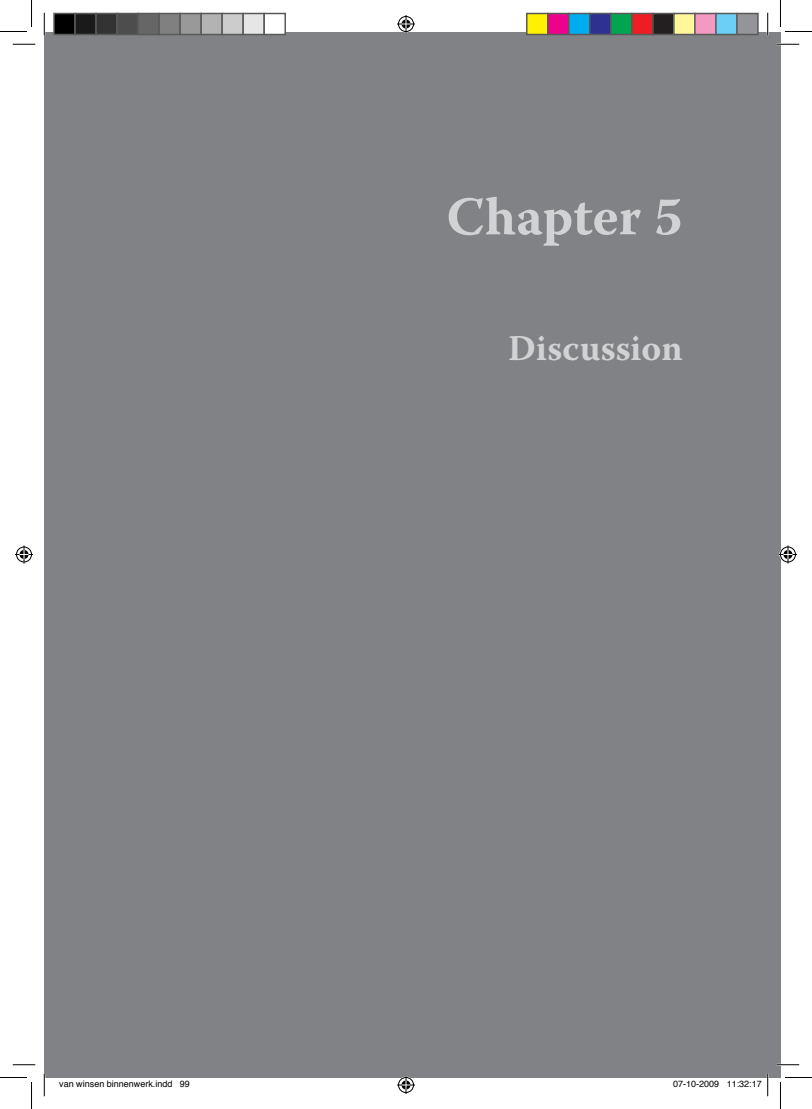
<style>
.page{position:relative;width:812px;height:1109px;background:#fff}
.page>*{position:absolute;margin:0;border:0;box-sizing:border-box;transform-origin:0 0}
.t1{font:700 54px "Warnock Pro";color:#d1d2d4}
.t2{font:700 36px "Warnock Pro";letter-spacing:.005em;color:#d1d2d4}
.t3{font:9px "Helvetica";color:#000}
</style>
<div class="page">
<div style="left:44px;top:32px;width:736px;height:1045px;background:#808285"></div>
<hr style="left:776px;top:43px;width:23px;height:2px;background:#fff">
<hr style="left:776px;top:1064px;width:23px;height:2px;background:#fff">
<hr style="left:766px;top:13px;width:2px;height:22px;background:#fff">
<hr style="left:766px;top:1074px;width:2px;height:22px;background:#fff">
<svg style="left:13px;top:44px;width:22px;height:1px"></svg>
<svg style="left:776px;top:44px;width:23px;height:1px"></svg>
<svg style="left:13px;top:1064px;width:22px;height:1px"></svg>
<svg style="left:776px;top:1064px;width:23px;height:1px"></svg>
<svg style="left:44px;top:13px;width:1px;height:22px"></svg>
<svg style="left:44px;top:1074px;width:1px;height:22px"></svg>
<svg style="left:767px;top:13px;width:1px;height:22px"></svg>
<svg style="left:767px;top:1074px;width:1px;height:22px"></svg>
<svg style="left:0;top:0;width:32px;height:32px"></svg>
<svg style="left:0;top:1077px;width:32px;height:32px"></svg>
<svg style="left:780px;top:0;width:31px;height:32px"></svg>
<svg style="left:780px;top:1077px;width:31px;height:32px"></svg>
<svg style="left:397px;top:15px;width:18px;height:18px"></svg>
<svg style="left:397px;top:1076px;width:18px;height:18px"></svg>
<svg style="left:15px;top:545px;width:18px;height:18px"></svg>
<svg style="left:779px;top:545px;width:17px;height:18px"></svg>
<div style="left:54px;top:14px;width:21px;height:21px;background:#000"></div>
<div style="left:53px;top:13px;width:23px;height:22px;border:2px solid #595959"></div>
<div style="left:75px;top:14px;width:21px;height:21px;background:#1a1a1a"></div>
<div style="left:74px;top:13px;width:23px;height:22px;border:2px solid #595959"></div>
<div style="left:96px;top:14px;width:21px;height:21px;background:#333"></div>
<div style="left:95px;top:13px;width:23px;height:22px;border:2px solid #595959"></div>
<div style="left:117px;top:14px;width:21px;height:21px;background:#4d4d4d"></div>
<div style="left:116px;top:13px;width:23px;height:22px;border:2px solid #595959"></div>
<div style="left:138px;top:14px;width:21px;height:21px;background:#666"></div>
<div style="left:137px;top:13px;width:23px;height:22px;border:2px solid #595959"></div>
<div style="left:159px;top:14px;width:21px;height:21px;background:#808080"></div>
<div style="left:158px;top:13px;width:23px;height:22px;border:2px solid #595959"></div>
<div style="left:180px;top:14px;width:21px;height:21px;background:#999"></div>
<div style="left:179px;top:13px;width:23px;height:22px;border:2px solid #595959"></div>
<div style="left:201px;top:14px;width:21px;height:21px;background:#b3b3b3"></div>
<div style="left:200px;top:13px;width:23px;height:22px;border:2px solid #595959"></div>
<div style="left:222px;top:14px;width:21px;height:21px;background:#ccc"></div>
<div style="left:221px;top:13px;width:23px;height:22px;border:2px solid #595959"></div>
<div style="left:243px;top:14px;width:21px;height:21px;background:#e6e6e6"></div>
<div style="left:242px;top:13px;width:23px;height:22px;border:2px solid #595959"></div>
<div style="left:263px;top:13px;width:23px;height:22px;border:2px solid #595959"></div>
<div style="left:526px;top:14px;width:21px;height:21px;background:#fff101"></div>
<div style="left:526px;top:13px;width:22px;height:22px;border:2px solid #595959"></div>
<div style="left:547px;top:14px;width:21px;height:21px;background:#ed028c"></div>
<div style="left:547px;top:13px;width:22px;height:22px;border:2px solid #595959"></div>
<div style="left:568px;top:14px;width:21px;height:21px;background:#00aeef"></div>
<div style="left:568px;top:13px;width:22px;height:22px;border:2px solid #595959"></div>
<div style="left:589px;top:14px;width:21px;height:21px;background:#2e3092"></div>
<div style="left:589px;top:13px;width:22px;height:22px;border:2px solid #595959"></div>
<div style="left:610px;top:14px;width:21px;height:21px;background:#00a54f"></div>
<div style="left:610px;top:13px;width:22px;height:22px;border:2px solid #595959"></div>
<div style="left:631px;top:14px;width:21px;height:21px;background:#ee1d23"></div>
<div style="left:631px;top:13px;width:22px;height:22px;border:2px solid #595959"></div>
<div style="left:652px;top:14px;width:21px;height:21px;background:#231f20"></div>
<div style="left:652px;top:13px;width:22px;height:22px;border:2px solid #595959"></div>
<div style="left:673px;top:14px;width:21px;height:21px;background:#fff79a"></div>
<div style="left:673px;top:13px;width:22px;height:22px;border:2px solid #595959"></div>
<div style="left:694px;top:14px;width:21px;height:21px;background:#f499c2"></div>
<div style="left:694px;top:13px;width:22px;height:22px;border:2px solid #595959"></div>
<div style="left:715px;top:14px;width:21px;height:21px;background:#6bcff6"></div>
<div style="left:715px;top:13px;width:22px;height:22px;border:2px solid #595959"></div>
<div style="left:736px;top:14px;width:21px;height:21px;background:#939598"></div>
<div style="left:736px;top:13px;width:22px;height:22px;border:2px solid #595959"></div>
<h1 class="t1" style="left:446px;top:184px;width:237px">Chapter 5</h1>
<h2 class="t2" style="left:508px;top:327px;width:176px">Discussion</h2>
<p class="t3" style="left:59px;top:1076px;width:132px">van winsen binnenwerk.indd 99</p>
<p class="t3" style="left:673px;top:1076px;width:90px">07-10-2009 11:32:17</p>
</div>
